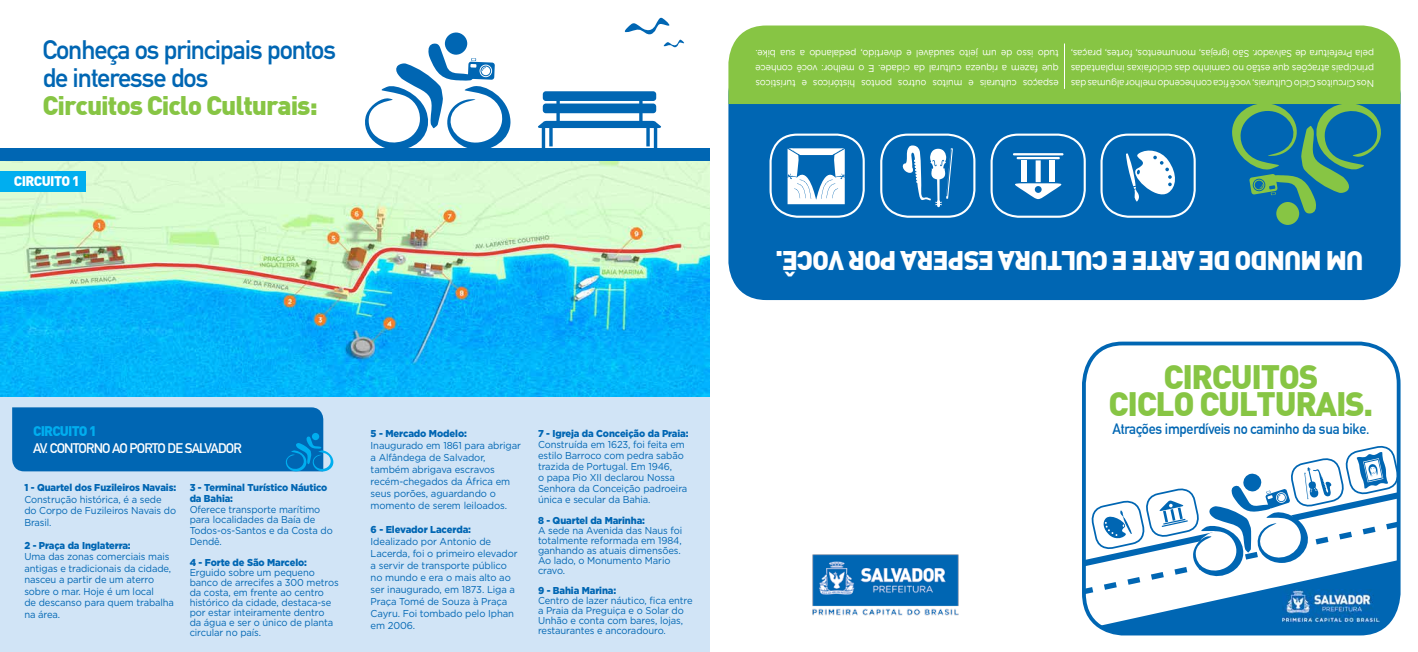
<style>
.page{position:relative;width:1418px;height:652px;background:#fff}
.page>*{position:absolute;margin:0;border:0;box-sizing:border-box;transform-origin:0 0}
.t1{font:900 33.2px/27px "DIN";letter-spacing:-.04em;color:#87c544;text-align:center}
.t2{font:900 26.5px "DIN";letter-spacing:-.04em;color:#fff}
.t3{font:26.4px/27.9px "DIN Mittelschrift Std";letter-spacing:-.04em;color:#0066b3}
.t4{font:900 26.4px "DIN";letter-spacing:-.04em;color:#87c544}
.t5{font:700 14.7px "DIN Alternate";letter-spacing:-.02em;color:#0066b3;scale:.95 1}
.t6{font:13.7px "DIN Mittelschrift Std";letter-spacing:-.06em;color:#fff}
.t7{font:900 13.7px "DIN";letter-spacing:-.06em;color:#00aeef}
.t8{font:900 13.7px "DIN";letter-spacing:-.04em;color:#fff}
.t9{font:10px/10px "Gotham";letter-spacing:-.01em;color:#0066b3;scale:.94 1}
.t10{font:10px/15px "Gotham";letter-spacing:-.02em;color:#fff;text-align:justify;scale:.92 1}
.t11{font:10px/12px "Gotham";letter-spacing:-.01em;color:#0066b3;scale:.95 1}
.t12{font:900 10px/10.7px "Gotham";letter-spacing:-.01em;color:#0066b3;scale:.94 1}
.t13{font:900 10px "Gotham";letter-spacing:-.01em;color:#0066b3;scale:.95 1}
</style>
<div class="page">
<div style="left:0;top:155px;width:709px;height:497px;background:#d1e4f6"></div>
<svg style="left:538px;top:91px;width:123px;height:57px"></svg>
<img style="left:812px;top:554px;width:147px;height:62px">
<svg style="left:624px;top:17px;width:60px;height:31px"></svg>
<svg style="left:12px;top:407px;width:321px;height:65px;background:#096db7"></svg>
<img style="left:0;top:161px;width:709px;height:236px">
<svg style="left:365px;top:32px;width:146px;height:116px"></svg>
<div style="left:728px;top:57px;width:672px;height:243px;background:#0066b3;border-radius:38px"></div>
<div style="left:1100px;top:134px;width:95px;height:84px;border:2px solid #fff;border-radius:27px"></div>
<div style="left:990px;top:134px;width:95px;height:84px;border:2px solid #fff;border-radius:27px"></div>
<div style="left:880px;top:134px;width:95px;height:84px;border:2px solid #fff;border-radius:27px"></div>
<div style="left:769px;top:134px;width:95px;height:84px;border:2px solid #fff;border-radius:27px"></div>
<hr style="left:1016px;top:157px;width:43px;height:2px;background:#fff">
<hr style="left:1012px;top:153px;width:51px;height:2px;background:#fff">
<svg style="left:1015px;top:160px;width:47px;height:39px"></svg>
<svg style="left:902px;top:145px;width:50px;height:62px"></svg>
<svg style="left:1126px;top:150px;width:49px;height:52px"></svg>
<svg style="left:787px;top:148px;width:58px;height:56px"></svg>
<div style="left:728px;top:26px;width:672px;height:78px;background:#87c544"></div>
<hr style="left:1064px;top:44px;width:1px;height:45px;background:#fff">
<svg style="left:1231px;top:100px;width:152px;height:125px"></svg>
<div style="left:0;top:148px;width:709px;height:13px;background:#0066b3"></div>
<div style="left:1082px;top:342px;width:318px;height:293px;border:4px solid #0066b3;border-radius:40px"></div>
<svg style="left:1083px;top:444px;width:317px;height:190px"></svg>
<div style="left:0;top:171px;width:85px;height:21px;background:#00aeef"></div>
<h3 class="t3" style="left:43px;top:36px;width:295px">Conheça os principais pontos de interesse dos</h3>
<h3 class="t4" style="left:43px;top:88px;width:277px">Circuitos Ciclo Culturais:</h3>
<h3 class="t8" style="left:14px;top:172px;width:67px">CIRCUITO 1</h3>
<p class="t10" style="left:1058px;top:91px;width:331px;rotate:-180deg">espaços culturais e muitos outros pontos históricos e turísticos que fazem a riqueza cultural da cidade. E o melhor: você conhece tudo isso de um jeito saudável e divertido, pedalando a sua bike.</p>
<p class="t10" style="left:1373px;top:91px;width:331px;rotate:-180deg">Nos Circuitos Ciclo Culturais, você fica conhecendo melhor algumas das principais atrações que estão no caminho das ciclofaixas implantadas pela Prefeitura de Salvador. São igrejas, monumentos, fortes, praças,</p>
<h2 class="t2" style="left:1363px;top:279px;width:589px;rotate:-180deg">UM MUNDO DE ARTE E CULTURA ESPERA POR VOCÊ.</h2>
<h1 class="t1" style="left:1108px;top:362px;width:266px">CIRCUITOS<br>CICLO CULTURAIS.</h1>
<h3 class="t7" style="left:33px;top:422px;width:65px">CIRCUITO 1</h3>
<h3 class="t5" style="left:1112px;top:417px;width:272px">Atrações imperdíveis no caminho da sua bike.</h3>
<h3 class="t6" style="left:33px;top:440px;width:210px">AV. CONTORNO AO PORTO DE SALVADOR</h3>
<p class="t12" style="left:538px;top:428px;width:162px">7 - Igreja da Conceição da Praia:</p>
<p class="t9" style="left:538px;top:439px;width:160px;line-height:11px">Construída em 1623, foi feita em estilo Barroco com pedra sabão trazida de Portugal. Em 1946,<br>o papa Pio XII declarou Nossa<br>Senhora da Conceição padroeira única e secular da Bahia.</p>
<p class="t12" style="left:538px;top:515px;width:115px">8 - Quartel da Marinha:</p>
<p class="t9" style="left:538px;top:525px;width:155px">A sede na Avenida das Naus foi totalmente reformada em 1984, ganhando as atuais dimensões.<br>Ao lado, o Monumento Mario cravo.</p>
<p class="t12" style="left:538px;top:585px;width:85px">9 - Bahia Marina:</p>
<p class="t9" style="left:538px;top:595px;width:166px">Centro de lazer náutico, fica entre a Praia da Preguiça e o Solar do<br>Unhão e conta com bares, lojas, restaurantes e ancoradouro.</p>
<p class="t13" style="left:370px;top:427px;width:103px">5 - Mercado Modelo:</p>
<p class="t11" style="left:370px;top:439px;width:160px">Inaugurado em 1861 para abrigar a Alfândega de Salvador, também abrigava escravos recém-chegados da África em seus porões, aguardando o momento de serem leiloados.</p>
<p class="t13" style="left:370px;top:523px;width:107px">6 - Elevador Lacerda:</p>
<p class="t11" style="left:370px;top:535px;width:156px">Idealizado por Antonio de<br>Lacerda, foi o primeiro elevador a servir de transporte público no mundo e era o mais alto ao ser inaugurado, em 1873. Liga a<br>Praça Tomé de Souza à Praça<br>Cayru. Foi tombado pelo Iphan em 2006.</p>
<p class="t12" style="left:190px;top:482px;width:148px">3 - Terminal Turístico Náutico da Bahia:</p>
<p class="t9" style="left:190px;top:503px;width:154px;line-height:10.7px">Oferece transporte marítimo para localidades da Baía de<br>Todos-os-Santos e da Costa do<br>Dendê.</p>
<p class="t12" style="left:190px;top:557px;width:126px">4 - Forte de São Marcelo:</p>
<p class="t9" style="left:190px;top:567px;width:160px">Erguido sobre um pequeno banco de arrecifes a 300 metros da costa, em frente ao centro histórico da cidade, destaca-se por estar inteiramente dentro<br>da água e ser o único de planta circular no país.</p>
<p class="t12" style="left:24px;top:482px;width:163px">1 - Quartel dos Fuzileiros Navais:</p>
<p class="t9" style="left:24px;top:493px;width:163px;line-height:11.5px">Construção histórica, é a sede do Corpo de Fuzileiros Navais do<br>Brasil.</p>
<p class="t12" style="left:24px;top:540px;width:115px">2 - Praça da Inglaterra:</p>
<p class="t9" style="left:24px;top:551px;width:161px;line-height:11.5px">Uma das zonas comerciais mais antigas e tradicionais da cidade, nasceu a partir de um aterro sobre o mar. Hoje é um local<br>de descanso para quem trabalha na área.</p>
</div>
